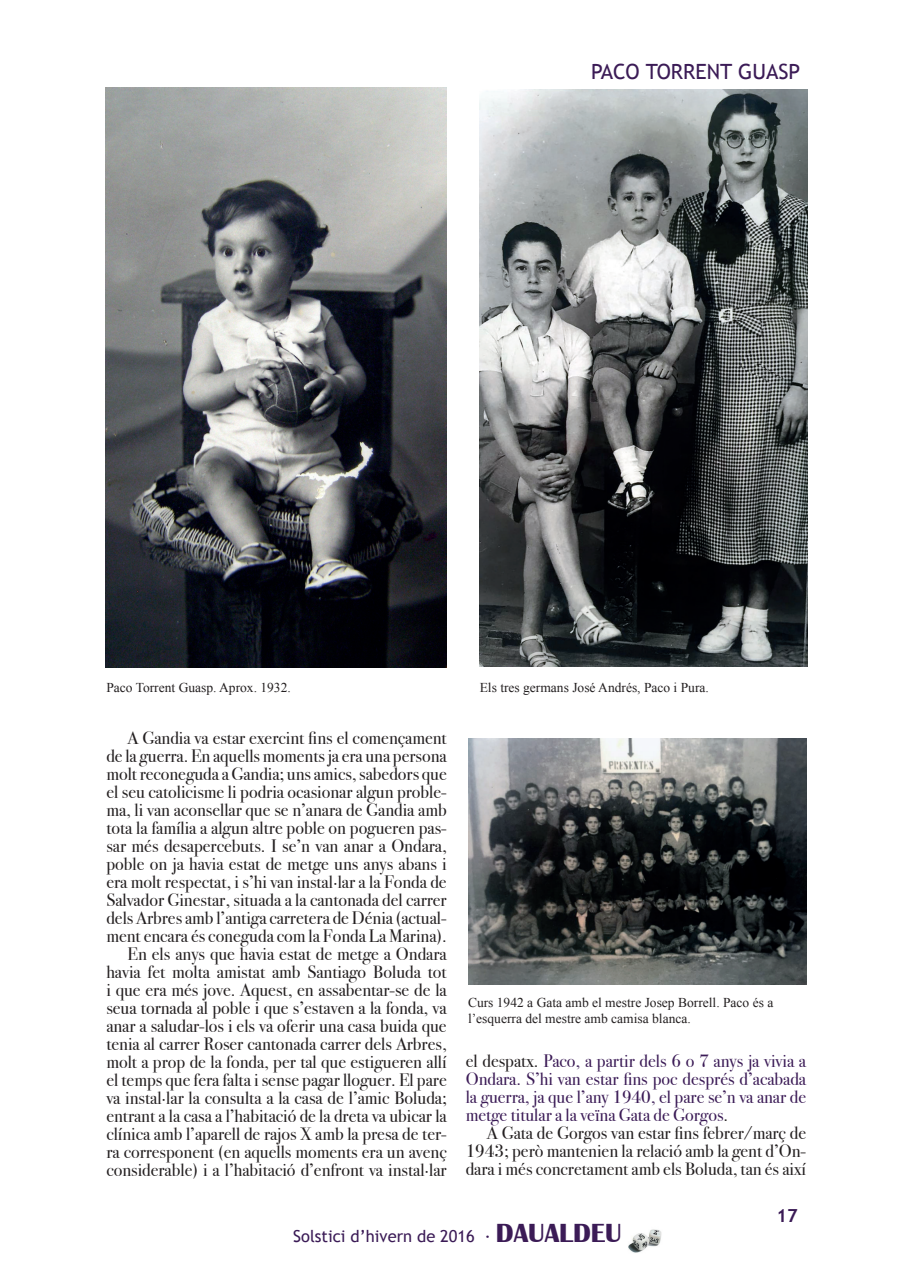
<style>
.page{position:relative;width:902px;height:1280px;background:#fff}
.page>*{position:absolute;margin:0;border:0;box-sizing:border-box;transform-origin:0 0}
.t1{font:21px "Trebuchet MS";color:#3b1b56}
.t2{font:18px/18px "Bodoni Svty Two ITCTT";color:#231f20;text-align:right}
.t3{font:18px/18px "Bodoni Svty Two ITCTT";color:#3b1b56;text-align:justify}
.t4{font:700 18px "Trebuchet MS";color:#3b1b56}
.t5{font:16.5px "Trebuchet MS";color:#3b1b56}
.t6{font:13.5px/16.2px "Times New Roman";color:#231f20}
.s1{color:#231f20}
.s2{font-family:"Britannic";font-weight:700;font-size:27px}
</style>
<div class="page">
<img style="left:628px;top:1229px;width:34px;height:24px">
<img style="left:106px;top:88px;width:340px;height:580px">
<img style="left:479px;top:89px;width:328px;height:577px">
<img style="left:468px;top:739px;width:338px;height:245px">
<p class="t1" style="left:591px;top:59px;width:210px">PACO TORRENT GUASP</p>
<p class="t6" style="left:106px;top:679px;width:186px">Paco Torrent Guasp. Aprox. 1932.</p>
<p class="t6" style="left:479px;top:679px;width:231px">Els tres germans José Andrés, Paco i Pura.</p>
<p class="t2" style="left:106px;top:727px;width:342px">A Gandia va estar exercint fins el començament<br>de la guerra. En aquells moments ja era una persona molt reconeguda a Gandia; uns amics, sabedors que el seu catolicisme li podria ocasionar algun proble&shy;ma, li van aconsellar que se n’anara de Gandia amb tota la família a algun altre poble on pogueren pas&shy;sar més desapercebuts. I se’n van anar a Ondara, poble on ja havia estat de metge uns anys abans i era molt respectat, i s’hi van instal·lar a la Fonda de Salvador Ginestar, situada a la cantonada del carrer dels Arbres amb l’antiga carretera de Dénia (actual&shy;ment encara és coneguda com la Fonda La Marina).<br>En els anys que havia estat de metge a Ondara havia fet molta amistat amb Santiago Boluda tot i que era més jove. Aquest, en assabentar-se de la seua tornada al poble i que s’estaven a la fonda, va anar a saludar-los i els va oferir una casa buida que tenia al carrer Roser cantonada carrer dels Arbres, molt a prop de la fonda, per tal que estigueren allí el temps que fera falta i sense pagar lloguer. El pare va instal·lar la consulta a la casa de l’amic Boluda; entrant a la casa a l’habitació de la dreta va ubicar la clínica amb l’aparell de rajos X amb la presa de ter&shy;ra corresponent (en aquells moments era un avenç considerable) i a l’habitació d’enfront va instal·lar</p>
<p class="t6" style="left:468px;top:994px;width:307px">Curs 1942 a Gata amb el mestre Josep Borrell. Paco és a l’esquerra del mestre amb camisa blanca.</p>
<p class="t3" style="left:465px;top:1049px;width:342px"><span class="s1">el despatx.</span> Paco, a partir dels 6 o 7 anys ja vivia a Ondara. S’hi van estar fins poc després d’acabada la guerra, ja que l’any 1940, el pare se’n va anar de metge titular a la veïna Gata de Gorgos<span class="s1">.</span></p>
<p class="t2" style="left:465px;top:1121px;width:342px;text-align:justify;text-indent:21px">A Gata de Gorgos van estar fins febrer/març de 1943; però mantenien la relació amb la gent d’On&shy;dara i més concretament amb els Boluda, tan és així</p>
<p class="t5" style="left:293px;top:1226px;width:330px">Solstici d’hivern de 2016 · <span class="s2">DAUALDEU</span></p>
<p class="t4" style="left:776px;top:1205px;width:23px">17</p>
</div>
